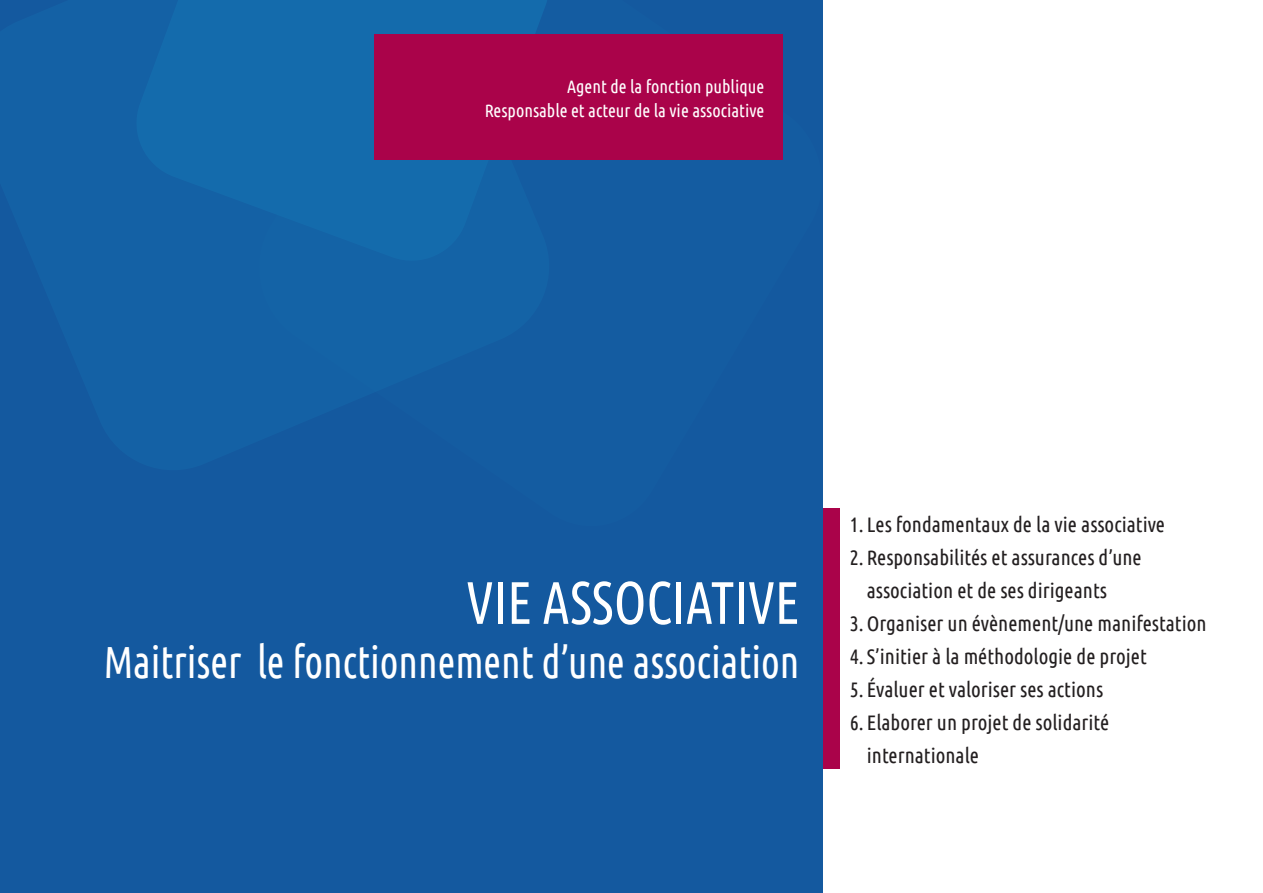
<style>
.page{position:relative;width:1263px;height:893px;background:#fff}
.page>*{position:absolute;margin:0;border:0;box-sizing:border-box;transform-origin:0 0}
.t1{font:60px "Ubuntu Condensed";color:#fff;scale:.9 1}
.t2{font:45px "Ubuntu Condensed";color:#fff;scale:.9 1}
.t3{font:21px/33px "Ubuntu Condensed";color:#231f20}
.t4{font:18px "Ubuntu Condensed";color:#fff}
</style>
<div class="page">
<div style="left:0;top:0;width:823px;height:893px;background:#14599f"></div>
<svg style="left:136px;top:0;width:421px;height:261px;fill:#146bac"></svg>
<div style="left:823px;top:508px;width:16px;height:260px;background:#aa034a"></div>
<div style="left:374px;top:34px;width:408px;height:125px;background:#aa034a"></div>
<p class="t4" style="left:567px;top:76px;width:199px">Agent de la fonction publique</p>
<p class="t4" style="left:485px;top:100px;width:281px">Responsable et acteur de la vie associative</p>
<p class="t1" style="left:466px;top:565px;width:371px">VIE ASSOCIATIVE</p>
<p class="t2" style="left:104px;top:634px;width:775px">Maitriser le fonctionnement d’une association</p>
<p class="t3" style="left:850px;top:507px;width:317px">1. Les fondamentaux de la vie associative</p>
<p class="t3" style="left:867px;top:540px;width:276px;text-indent:-17px">2. Responsabilités et assurances d’une association et de ses dirigeants</p>
<p class="t3" style="left:850px;top:606px;width:358px">3.Organiser un évènement/une manifestation</p>
<p class="t3" style="left:850px;top:639px;width:298px">4. S’initier à la méthodologie de projet</p>
<p class="t3" style="left:850px;top:672px;width:255px">5. Évaluer et valoriser ses actions</p>
<p class="t3" style="left:867px;top:705px;width:244px;text-indent:-17px">6. Elaborer un projet de solidarité internationale</p>
</div>
